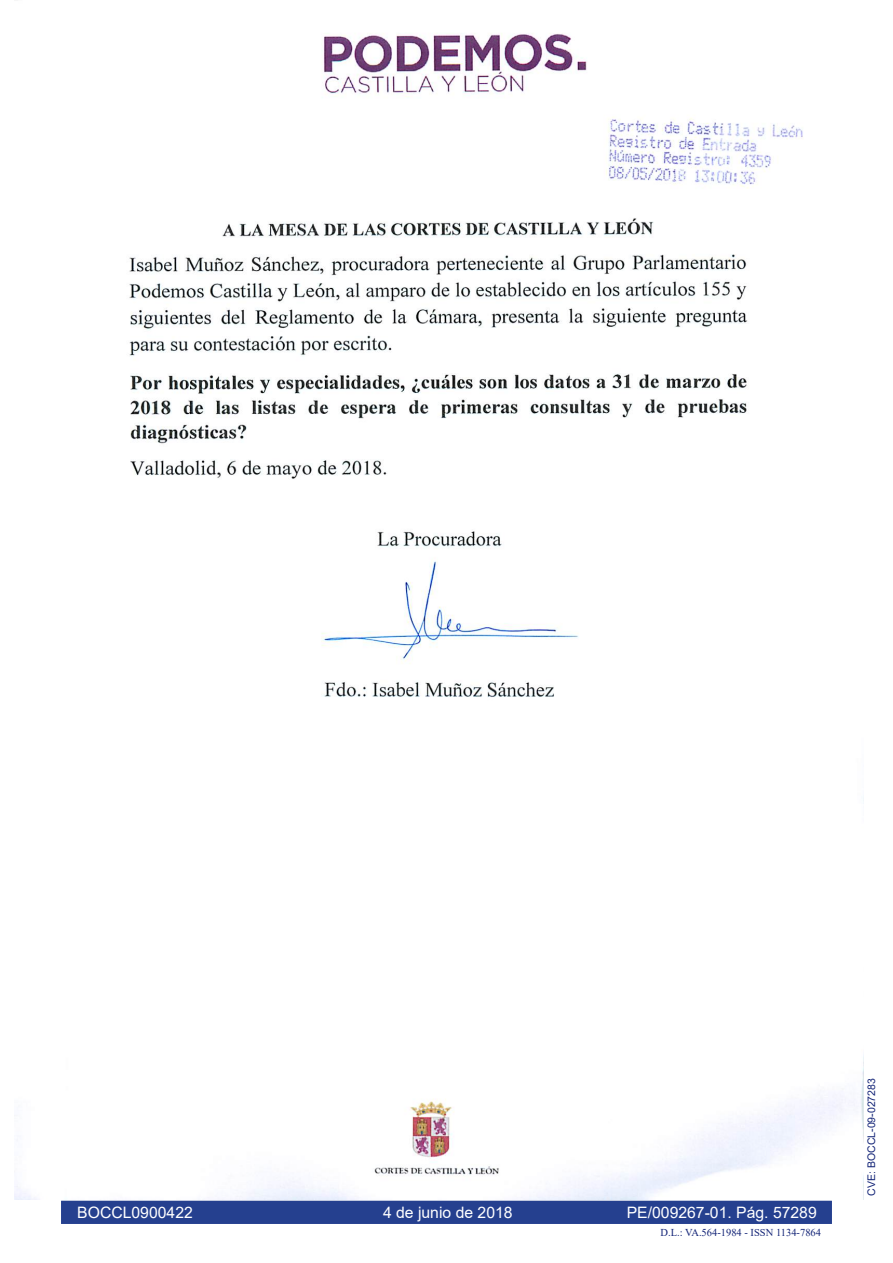
<style>
.page{position:relative;width:893px;height:1263px;background:#fff}
.page>*{position:absolute;margin:0;border:0;box-sizing:border-box;transform-origin:0 0}
.t1{font:15.75px "Arial";color:#fff}
.t2{font:10.5px "Times New Roman";color:#132477}
.t3{font:10.5px "Arial";color:#132477}
</style>
<div class="page">
<div style="left:60px;top:1200px;width:773px;height:25px;background:#25408f"></div>
<div style="left:60px;top:1199px;width:773px;height:26px;border:2px solid #fff"></div>
<img style="left:15px;top:33px;width:848px;height:1167px">
<p class="t1" style="left:77px;top:1202px;width:117px">BOCCL0900422</p>
<p class="t1" style="left:383px;top:1202px;width:131px">4 de junio de 2018</p>
<p class="t1" style="left:627px;top:1202px;width:192px">PE/009267-01. Pág. 57289</p>
<p class="t2" style="left:661px;top:1225px;width:162px">D.L.: VA.564-1984 - ISSN 1134-7864</p>
<p class="t3" style="left:864px;top:1195px;width:119px;rotate:-90deg">CVE: BOCCL-09-027283</p>
</div>
